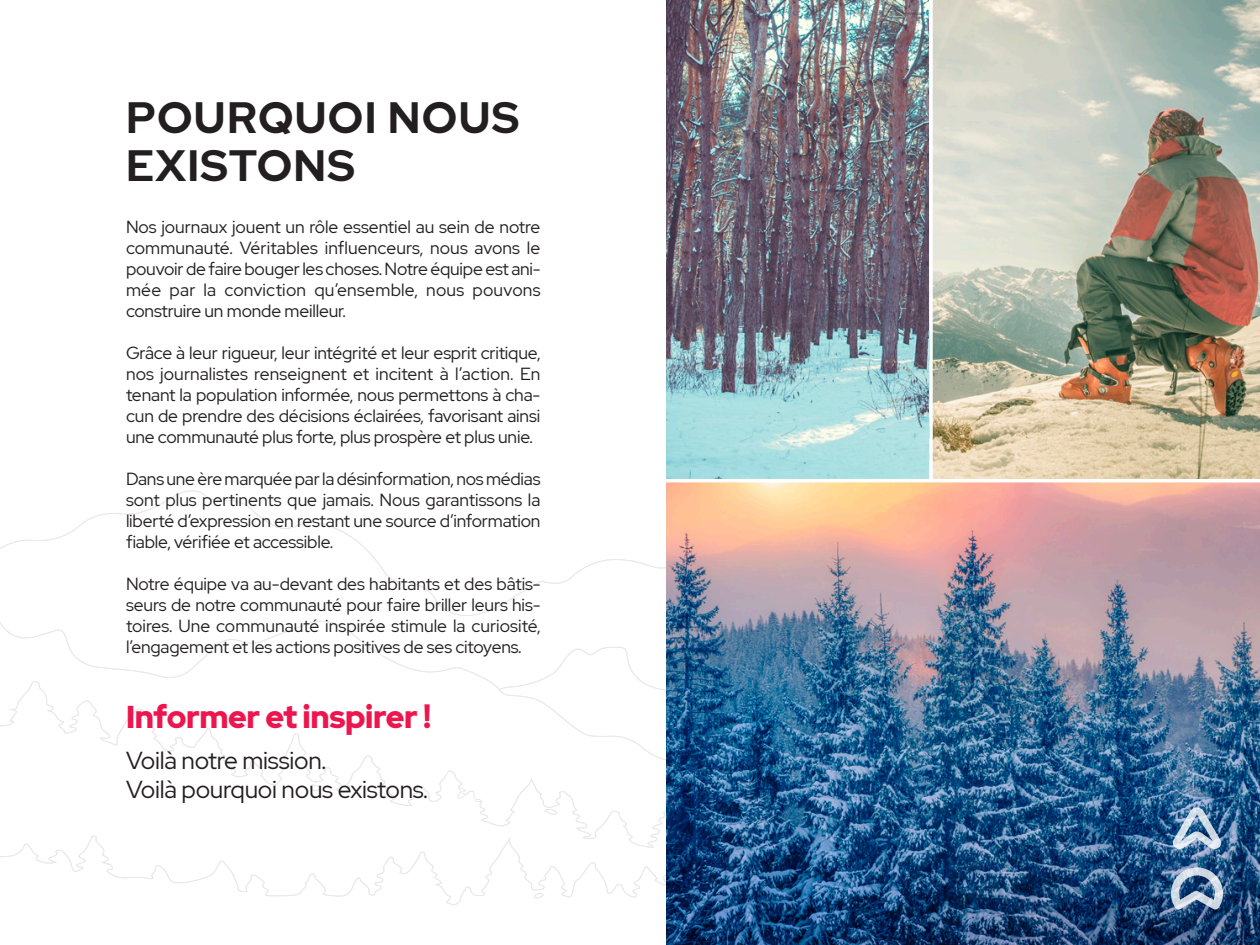
<style>
.page{position:relative;width:1260px;height:945px;background:#fff}
.page>*{position:absolute;margin:0;border:0;box-sizing:border-box;transform-origin:0 0}
.t1{font:700 43.75px/47.2px "Red Hat Display";letter-spacing:.03em;color:#231f20}
.t2{font:900 31.5px "Red Hat Display";letter-spacing:-.01em;color:#ed154e}
.t3{font:24.5px/29.4px "Red Hat Display";letter-spacing:-.01em;color:#231f20}
.t4{font:17.5px/21px "Red Hat Display";letter-spacing:-.01em;color:#231f20;text-align:justify}
</style>
<div class="page">
<svg style="left:0;top:517px;width:667px;height:391px"></svg>
<svg style="left:498px;top:475px;width:169px;height:333px"></svg>
<svg style="left:534px;top:892px;width:10px;height:7px"></svg>
<svg style="left:9px;top:719px;width:4px;height:4px"></svg>
<svg style="left:310px;top:784px;width:11px;height:8px"></svg>
<svg style="left:544px;top:808px;width:14px;height:9px"></svg>
<img style="left:667px;top:0;width:593px;height:945px">
<svg style="left:1172px;top:808px;width:50px;height:41px;background:#7c9dbb"></svg>
<svg style="left:1171px;top:867px;width:52px;height:43px;background:#7d96b3"></svg>
<svg style="left:929px;top:0;width:4px;height:479px"></svg>
<hr style="left:662px;top:479px;width:598px;height:3px;background:#fff">
<h1 class="t1" style="left:126px;top:98px;width:395px">POURQUOI NOUS<br>EXISTONS</h1>
<p class="t4" style="left:126px;top:218px;width:416px">Nos journaux jouent un rôle essentiel au sein de notre communauté. Véritables influenceurs, nous avons le pouvoir de faire bouger les choses. Notre équipe est ani&shy;mée par la conviction qu’ensemble, nous pouvons construire un monde meilleur.</p>
<p class="t4" style="left:126px;top:344px;width:416px">Grâce à leur rigueur, leur intégrité et leur esprit critique, nos journalistes renseignent et incitent à l’action. En tenant la population informée, nous permettons à cha&shy;cun de prendre des décisions éclairées, favorisant ainsi une communauté plus forte, plus prospère et plus unie.</p>
<p class="t4" style="left:126px;top:470px;width:416px">Dans une ère marquée par la désinformation, nos médias sont plus pertinents que jamais. Nous garantissons la liberté d’expression en restant une source d’information fiable, vérifiée et accessible.</p>
<p class="t4" style="left:126px;top:575px;width:416px">Notre équipe va au-devant des habitants et des bâtis&shy;seurs de notre communauté pour faire briller leurs his&shy;toires. Une communauté inspirée stimule la curiosité, l’engagement et les actions positives de ses citoyens.</p>
<h2 class="t2" style="left:126px;top:705px;width:307px">Informer et inspirer !</h2>
<h3 class="t3" style="left:126px;top:748px;width:304px">Voilà notre mission.<br>Voilà pourquoi nous existons.</h3>
</div>
